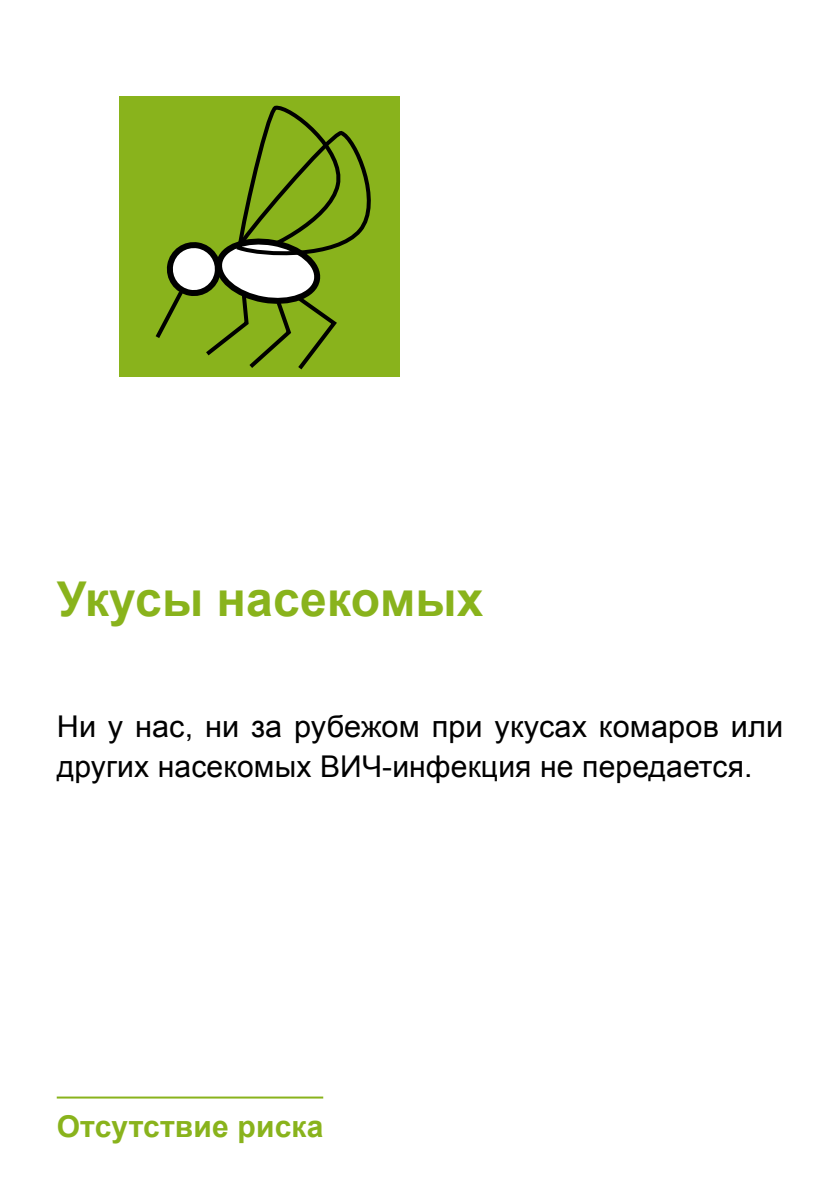
<style>
.page{position:relative;width:840px;height:1191px;background:#fff}
.page>*{position:absolute;margin:0;border:0;box-sizing:border-box;transform-origin:0 0}
.Headline{font:700 48px "Arial";letter-spacing:.005em;color:#89b31c}
.Fließtext{font:30px/40px "Arial";letter-spacing:.005em;color:#000}
.Fließtext-2{font:700 30px "Arial";letter-spacing:.005em;color:#89b31c}
</style>
<div class="page">
<hr style="left:57px;top:1096px;width:266px;height:2px;background:#89b31c">
<div style="left:119px;top:97px;width:280px;height:280px;background:#89b31c"></div>
<svg style="left:264px;top:105px;width:51px;height:24px"></svg>
<svg style="left:155px;top:129px;width:216px;height:241px"></svg>
<p class="Headline" style="left:57px;top:567px;width:428px">Укусы насекомых</p>
<p class="Fließtext" style="left:57px;top:706px;width:727px">Ни у нас, ни за рубежом при укусах комаров или других насекомых ВИЧ-инфекция не передается.</p>
<p class="Fließtext-2" style="left:57px;top:1106px;width:268px">Отсутствие риска</p>
</div>
